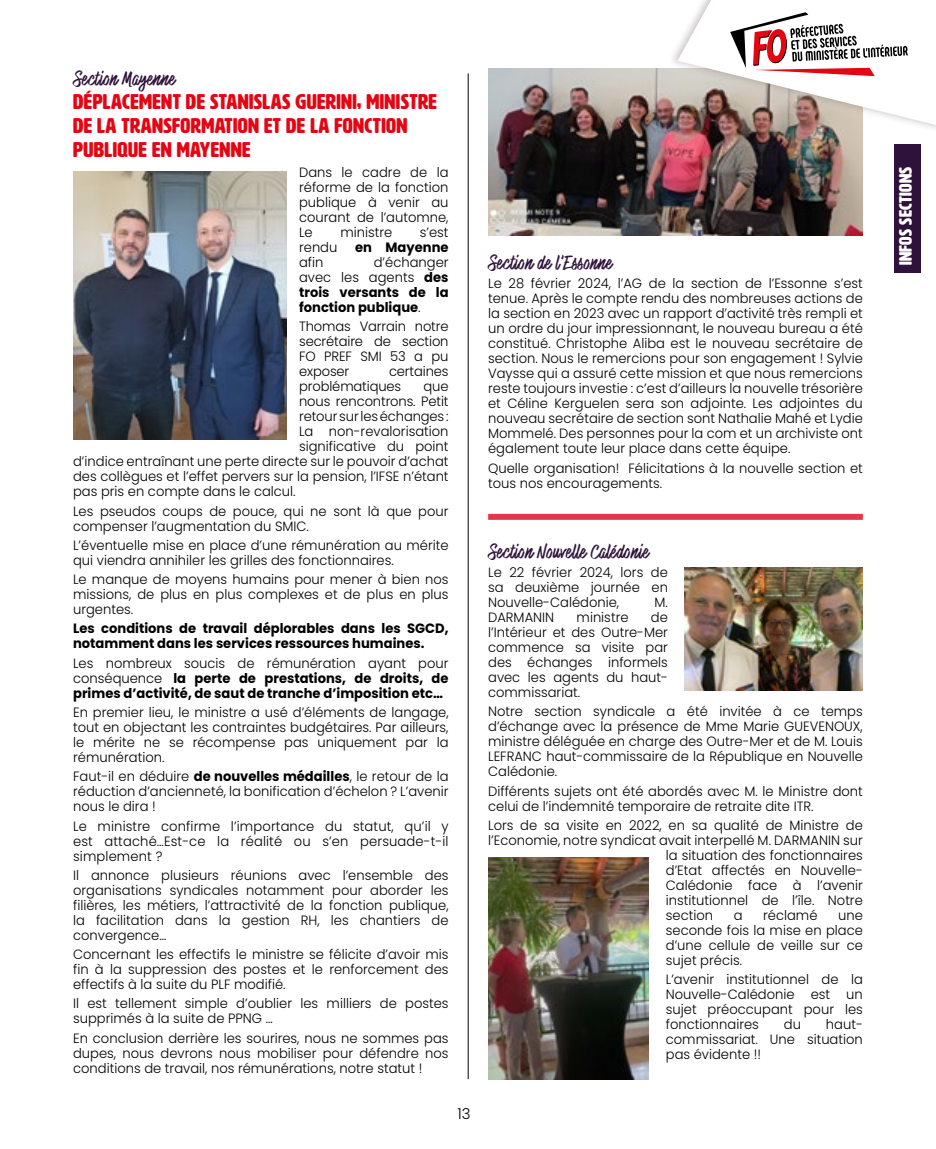
<style>
.page{position:relative;width:936px;height:1149px;background:#fff}
.page>*{position:absolute;margin:0;border:0;box-sizing:border-box;transform-origin:0 0}
.t1{font:21px/24px "HWT Artz";letter-spacing:.02em;color:#e30613}
.t2{font:18px "Highest Praise";letter-spacing:.035em;color:#2f123b}
.t3{font:17.7px "HWT Artz";letter-spacing:.02em;color:#fff}
.t4{font:300 15px "Poppins";color:#000}
.A_texte_courant{font:300 13.5px/15px "Poppins";color:#000;text-align:justify}
.A_texte_courant-2{font:700 13.5px/15px "Poppins";color:#000;text-align:justify}
.s1{font-weight:300}
.s2{font-weight:700}
</style>
<div class="page">
<img style="left:488px;top:69px;width:374px;height:166px">
<hr style="left:468px;top:73px;width:1px;height:1005px;background:#000">
<div style="left:894px;top:145px;width:27px;height:128px;background:#2f123b"></div>
<div style="left:667px;top:0;width:268px;height:134px;background:#654f4e;opacity:.3"></div>
<svg style="left:677px;top:0;width:258px;height:125px"></svg>
<img style="left:73px;top:172px;width:213px;height:267px">
<div style="left:488px;top:513px;width:374px;height:6px;background:#e2394a"></div>
<img style="left:488px;top:857px;width:160px;height:221px">
<img style="left:685px;top:567px;width:177px;height:123px">
<p class="t2" style="left:73px;top:67px;width:103px">Section Mayenne</p>
<p class="t1" style="left:73px;top:90px;width:365px">DÉPLACEMENT DE STANISLAS GUERINI, MINISTRE<br>DE LA TRANSFORMATION ET DE LA FONCTION<br>PUBLIQUE EN MAYENNE</p>
<p class="A_texte_courant" style="left:299px;top:164px;width:151px">Dans le cadre de la réforme de la fonction publique à venir au courant de l’automne, Le</p>
<p class="A_texte_courant" style="left:340px;top:224px;width:53px">ministre</p>
<p class="A_texte_courant" style="left:420px;top:224px;width:30px">s’est</p>
<p class="A_texte_courant" style="left:299px;top:239px;width:40px">rendu</p>
<p class="A_texte_courant-2" style="left:355px;top:239px;width:95px">en Mayenne</p>
<p class="A_texte_courant" style="left:299px;top:254px;width:26px">afin</p>
<p class="A_texte_courant-2" style="left:299px;top:254px;width:151px;text-indent:75px"><span class="s1">d’échanger avec les agents</span> des trois versants de la fonction publique<span class="s1">.</span></p>
<p class="A_texte_courant" style="left:299px;top:319px;width:151px">Thomas Varrain notre secrétaire de section FO PREF SMI 53 a pu exposer</p>
<p class="A_texte_courant" style="left:299px;top:364px;width:151px;text-indent:90px">certaines problématiques</p>
<p class="A_texte_courant" style="left:423px;top:379px;width:27px">que</p>
<p class="A_texte_courant" style="left:299px;top:394px;width:151px">nous rencontrons. Petit</p>
<p class="A_texte_courant" style="left:299px;top:409px;width:151px">retour sur les échanges :</p>
<p class="A_texte_courant" style="left:299px;top:424px;width:151px">La non-revalorisation</p>
<p class="A_texte_courant" style="left:299px;top:439px;width:151px">significative du point</p>
<p class="A_texte_courant" style="left:73px;top:454px;width:377px">d’indice entraînant une perte directe sur le pouvoir d’achat</p>
<p class="A_texte_courant" style="left:73px;top:469px;width:377px">des collègues et l’effet pervers sur la pension, l’IFSE n’étant</p>
<p class="A_texte_courant" style="left:73px;top:484px;width:224px">pas pris en compte dans le calcul.</p>
<p class="A_texte_courant" style="left:73px;top:503px;width:377px">Les pseudos coups de pouce, qui ne sont là que pour compenser l’augmentation du SMIC.</p>
<p class="A_texte_courant" style="left:73px;top:537px;width:377px">L’éventuelle mise en place d’une rémunération au mérite qui viendra annihiler les grilles des fonctionnaires.</p>
<p class="A_texte_courant" style="left:73px;top:571px;width:377px">Le manque de moyens humains pour mener à bien nos missions, de plus en plus complexes et de plus en plus urgentes.</p>
<p class="A_texte_courant-2" style="left:73px;top:621px;width:377px">Les conditions de travail déplorables dans les SGCD, notamment dans les services ressources humaines.</p>
<p class="A_texte_courant-2" style="left:73px;top:655px;width:377px"><span class="s1">Les nombreux soucis de rémunération ayant pour conséquence</span> la perte de prestations, de droits, de primes d’activité, de saut de tranche d’imposition etc…</p>
<p class="A_texte_courant" style="left:73px;top:704px;width:377px">En premier lieu, le ministre a usé d’éléments de langage, tout en objectant les contraintes budgétaires. Par ailleurs, le mérite ne se récompense pas uniquement par la rémunération.</p>
<p class="A_texte_courant" style="left:73px;top:768px;width:377px">Faut-il en déduire <span class="s2">de nouvelles médailles</span>, le retour de la réduction d’ancienneté, la bonification d’échelon ? L’avenir nous le dira !</p>
<p class="A_texte_courant" style="left:73px;top:818px;width:377px">Le ministre confirme l’importance du statut, qu’il y est attaché…Est-ce la réalité ou s’en persuade-t-il simplement ?</p>
<p class="A_texte_courant" style="left:73px;top:867px;width:377px">Il annonce plusieurs réunions avec l’ensemble des organisations syndicales notamment pour aborder les filières, les métiers, l’attractivité de la fonction publique, la facilitation dans la gestion RH, les chantiers de convergence…</p>
<p class="A_texte_courant" style="left:73px;top:946px;width:377px">Concernant les effectifs le ministre se félicite d’avoir mis fin à la suppression des postes et le renforcement des effectifs à la suite du PLF modifié.</p>
<p class="A_texte_courant" style="left:73px;top:995px;width:377px">Il est tellement simple d’oublier les milliers de postes supprimés à la suite de PPNG …</p>
<p class="A_texte_courant" style="left:73px;top:1030px;width:377px">En conclusion derrière les sourires, nous ne sommes pas dupes, nous devrons nous mobiliser pour défendre nos conditions de travail, nos rémunérations, notre statut !</p>
<p class="t4" style="left:457px;top:1104px;width:15px">13</p>
<p class="t2" style="left:488px;top:250px;width:125px">Section de l’Essonne</p>
<p class="A_texte_courant" style="left:488px;top:276px;width:376px">Le 28 février 2024, l’AG de la section de l’Essonne s’est tenue. Après le compte rendu des nombreuses actions de la section en 2023 avec un rapport d’activité très rempli et un ordre du jour impressionnant, le nouveau bureau a été constitué. Christophe Aliba est le nouveau secrétaire de section. Nous le remercions pour son engagement ! Sylvie Vaysse qui a assuré cette mission et que nous remercions reste toujours investie : c’est d’ailleurs la nouvelle trésorière et Céline Kerguelen sera son adjointe. Les adjointes du nouveau secrétaire de section sont Nathalie Mahé et Lydie Mommelé. Des personnes pour la com et un archiviste ont également toute leur place dans cette équipe.</p>
<p class="A_texte_courant" style="left:488px;top:460px;width:376px">Quelle organisation! Félicitations à la nouvelle section et tous nos encouragements.</p>
<p class="t2" style="left:488px;top:539px;width:161px">Section Nouvelle Calédonie</p>
<p class="A_texte_courant" style="left:488px;top:564px;width:181px">Le 22 février 2024, lors de sa deuxième journée en Nouvelle-Calédonie,</p>
<p class="A_texte_courant" style="left:654px;top:594px;width:15px">M.</p>
<p class="A_texte_courant" style="left:488px;top:609px;width:67px">DARMANIN</p>
<p class="A_texte_courant" style="left:576px;top:609px;width:53px">ministre</p>
<p class="A_texte_courant" style="left:488px;top:609px;width:181px;text-indent:163px">de l’Intérieur et des Outre-Mer commence sa visite par des échanges informels avec les agents du haut&shy;commissariat.</p>
<p class="A_texte_courant" style="left:488px;top:704px;width:376px">Notre section syndicale a été invitée à ce temps d’échange avec la présence de Mme Marie GUEVENOUX, ministre déléguée en charge des Outre-Mer et de M. Louis LEFRANC haut-commissaire de la République en Nouvelle Calédonie.</p>
<p class="A_texte_courant" style="left:488px;top:783px;width:376px">Différents sujets ont été abordés avec M. le Ministre dont celui de l’indemnité temporaire de retraite dite ITR.</p>
<p class="A_texte_courant" style="left:488px;top:817px;width:376px">Lors de sa visite en 2022, en sa qualité de Ministre de</p>
<p class="A_texte_courant" style="left:488px;top:832px;width:376px">l’Economie, notre syndicat avait interpellé M. DARMANIN sur</p>
<p class="A_texte_courant" style="left:665px;top:847px;width:198px">la situation des fonctionnaires</p>
<p class="A_texte_courant" style="left:665px;top:862px;width:198px">d’Etat affectés en Nouvelle-</p>
<p class="A_texte_courant" style="left:665px;top:877px;width:198px">Calédonie face à l’avenir</p>
<p class="A_texte_courant" style="left:665px;top:892px;width:198px">institutionnel de l’île. Notre</p>
<p class="A_texte_courant" style="left:665px;top:907px;width:49px">section</p>
<p class="A_texte_courant" style="left:733px;top:907px;width:10px">a</p>
<p class="A_texte_courant" style="left:763px;top:907px;width:56px">réclamé</p>
<p class="A_texte_courant" style="left:665px;top:907px;width:198px;text-indent:172px">une seconde fois la mise en place d’une cellule de veille sur ce sujet précis.</p>
<p class="A_texte_courant" style="left:665px;top:971px;width:198px">L’avenir institutionnel de la Nouvelle-Calédonie est un sujet préoccupant pour les fonctionnaires</p>
<p class="A_texte_courant" style="left:665px;top:1016px;width:198px;text-indent:160px">haut&shy;commissariat. Une situation pas évidente !!</p>
<p class="A_texte_courant" style="left:783px;top:1016px;width:19px">du</p>
<p class="t3" style="left:896px;top:265px;width:100px;rotate:-90deg">INFOS SECTIONS</p>
</div>
